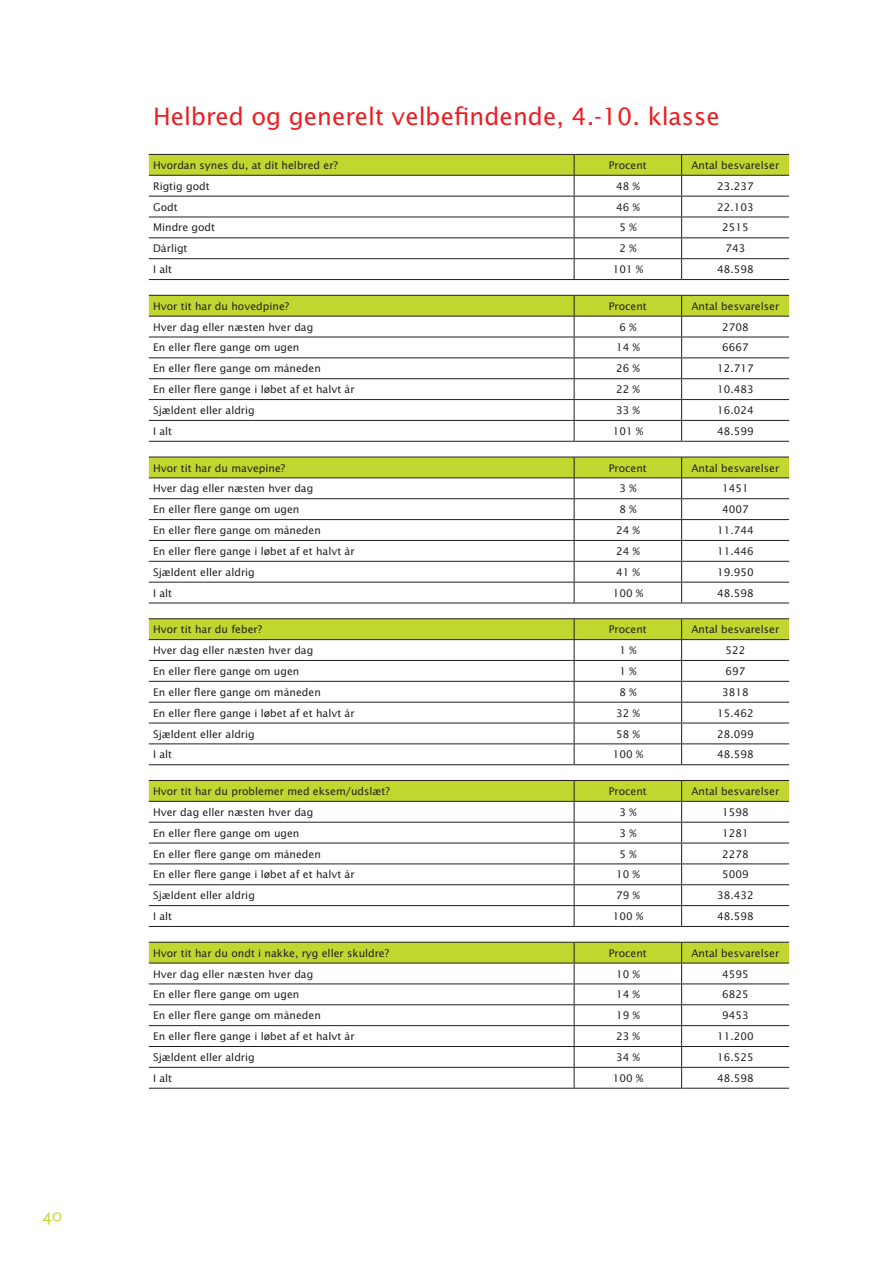
<style>
.page{position:relative;width:893px;height:1263px;background:#fff}
.page>*{position:absolute;margin:0;border:0;box-sizing:border-box;transform-origin:0 0}
.t1{font:24px "Lucida Sans Std";color:#ee1d23}
.t2{font:18px "Scala Sans";color:#c1d72f}
.t3{font:10.5px "Lucida Sans Std";color:#231f20}
</style>
<div class="page">
<hr style="left:149px;top:279px;width:425px;height:1px;background:#231f20">
<hr style="left:574px;top:279px;width:108px;height:1px;background:#231f20">
<svg style="left:149px;top:154px;width:640px;height:125px"></svg>
<hr style="left:682px;top:279px;width:107px;height:1px;background:#231f20">
<hr style="left:574px;top:441px;width:108px;height:1px;background:#231f20">
<hr style="left:682px;top:441px;width:107px;height:1px;background:#231f20">
<svg style="left:149px;top:295px;width:640px;height:146px"></svg>
<hr style="left:149px;top:441px;width:425px;height:1px;background:#231f20">
<hr style="left:574px;top:603px;width:108px;height:1px;background:#231f20">
<hr style="left:682px;top:603px;width:107px;height:1px;background:#231f20">
<svg style="left:149px;top:457px;width:640px;height:146px"></svg>
<hr style="left:149px;top:603px;width:425px;height:1px;background:#231f20">
<hr style="left:574px;top:618px;width:108px;height:1px;background:#231f20">
<hr style="left:574px;top:764px;width:108px;height:1px;background:#231f20">
<hr style="left:682px;top:618px;width:107px;height:1px;background:#231f20">
<hr style="left:682px;top:764px;width:107px;height:1px;background:#231f20">
<hr style="left:149px;top:618px;width:425px;height:1px;background:#231f20">
<svg style="left:149px;top:619px;width:640px;height:145px"></svg>
<hr style="left:149px;top:764px;width:425px;height:1px;background:#231f20">
<hr style="left:574px;top:926px;width:108px;height:1px;background:#231f20">
<hr style="left:682px;top:926px;width:107px;height:1px;background:#231f20">
<svg style="left:149px;top:780px;width:640px;height:146px"></svg>
<hr style="left:149px;top:926px;width:425px;height:1px;background:#231f20">
<hr style="left:149px;top:1088px;width:425px;height:1px;background:#231f20">
<hr style="left:574px;top:1088px;width:108px;height:1px;background:#231f20">
<svg style="left:149px;top:942px;width:640px;height:146px"></svg>
<hr style="left:682px;top:1088px;width:107px;height:1px;background:#231f20">
<h2 class="t2" style="left:43px;top:1205px;width:21px">40</h2>
<h1 class="t1" style="left:153px;top:103px;width:568px">Helbred og generelt velbefindende, 4.-10. klasse</h1>
<p class="t3" style="left:153px;top:159px;width:186px">Hvordan synes du, at dit helbred er?</p>
<p class="t3" style="left:609px;top:159px;width:40px">Procent</p>
<p class="t3" style="left:691px;top:159px;width:89px">Antal besvarelser</p>
<p class="t3" style="left:153px;top:180px;width:58px">Rigtig godt</p>
<p class="t3" style="left:616px;top:180px;width:25px">48 %</p>
<p class="t3" style="left:717px;top:180px;width:38px">23.237</p>
<p class="t3" style="left:153px;top:201px;width:26px">Godt</p>
<p class="t3" style="left:616px;top:201px;width:25px">46 %</p>
<p class="t3" style="left:717px;top:201px;width:38px">22.103</p>
<p class="t3" style="left:153px;top:222px;width:63px">Mindre godt</p>
<p class="t3" style="left:619px;top:222px;width:18px">5 %</p>
<p class="t3" style="left:722px;top:222px;width:28px">2515</p>
<p class="t3" style="left:153px;top:242px;width:36px">Dårligt</p>
<p class="t3" style="left:619px;top:242px;width:18px">2 %</p>
<p class="t3" style="left:725px;top:242px;width:21px">743</p>
<p class="t3" style="left:153px;top:263px;width:21px">I alt</p>
<p class="t3" style="left:613px;top:263px;width:32px">101 %</p>
<p class="t3" style="left:717px;top:263px;width:38px">48.598</p>
<p class="t3" style="left:153px;top:300px;width:138px">Hvor tit har du hovedpine?</p>
<p class="t3" style="left:609px;top:300px;width:40px">Procent</p>
<p class="t3" style="left:691px;top:300px;width:89px">Antal besvarelser</p>
<p class="t3" style="left:153px;top:321px;width:162px">Hver dag eller næsten hver dag</p>
<p class="t3" style="left:619px;top:321px;width:18px">6 %</p>
<p class="t3" style="left:722px;top:321px;width:28px">2708</p>
<p class="t3" style="left:153px;top:342px;width:148px">En eller flere gange om ugen</p>
<p class="t3" style="left:616px;top:342px;width:25px">14 %</p>
<p class="t3" style="left:722px;top:342px;width:28px">6667</p>
<p class="t3" style="left:153px;top:362px;width:169px">En eller flere gange om måneden</p>
<p class="t3" style="left:616px;top:362px;width:25px">26 %</p>
<p class="t3" style="left:717px;top:362px;width:38px">12.717</p>
<p class="t3" style="left:153px;top:383px;width:203px">En eller flere gange i løbet af et halvt år</p>
<p class="t3" style="left:616px;top:383px;width:25px">22 %</p>
<p class="t3" style="left:717px;top:383px;width:38px">10.483</p>
<p class="t3" style="left:153px;top:404px;width:103px">Sjældent eller aldrig</p>
<p class="t3" style="left:616px;top:404px;width:25px">33 %</p>
<p class="t3" style="left:717px;top:404px;width:38px">16.024</p>
<p class="t3" style="left:153px;top:425px;width:21px">I alt</p>
<p class="t3" style="left:613px;top:425px;width:32px">101 %</p>
<p class="t3" style="left:717px;top:425px;width:38px">48.599</p>
<p class="t3" style="left:153px;top:462px;width:134px">Hvor tit har du mavepine?</p>
<p class="t3" style="left:609px;top:462px;width:40px">Procent</p>
<p class="t3" style="left:691px;top:462px;width:89px">Antal besvarelser</p>
<p class="t3" style="left:153px;top:482px;width:162px">Hver dag eller næsten hver dag</p>
<p class="t3" style="left:619px;top:482px;width:18px">3 %</p>
<p class="t3" style="left:722px;top:482px;width:28px">1451</p>
<p class="t3" style="left:153px;top:503px;width:148px">En eller flere gange om ugen</p>
<p class="t3" style="left:619px;top:503px;width:18px">8 %</p>
<p class="t3" style="left:722px;top:503px;width:28px">4007</p>
<p class="t3" style="left:153px;top:524px;width:169px">En eller flere gange om måneden</p>
<p class="t3" style="left:616px;top:524px;width:25px">24 %</p>
<p class="t3" style="left:717px;top:524px;width:38px">11.744</p>
<p class="t3" style="left:153px;top:545px;width:203px">En eller flere gange i løbet af et halvt år</p>
<p class="t3" style="left:616px;top:545px;width:25px">24 %</p>
<p class="t3" style="left:717px;top:545px;width:38px">11.446</p>
<p class="t3" style="left:153px;top:566px;width:103px">Sjældent eller aldrig</p>
<p class="t3" style="left:616px;top:566px;width:25px">41 %</p>
<p class="t3" style="left:717px;top:566px;width:38px">19.950</p>
<p class="t3" style="left:153px;top:587px;width:21px">I alt</p>
<p class="t3" style="left:613px;top:587px;width:32px">100 %</p>
<p class="t3" style="left:717px;top:587px;width:38px">48.598</p>
<p class="t3" style="left:153px;top:623px;width:111px">Hvor tit har du feber?</p>
<p class="t3" style="left:609px;top:623px;width:40px">Procent</p>
<p class="t3" style="left:691px;top:623px;width:89px">Antal besvarelser</p>
<p class="t3" style="left:153px;top:644px;width:162px">Hver dag eller næsten hver dag</p>
<p class="t3" style="left:619px;top:644px;width:18px">1 %</p>
<p class="t3" style="left:725px;top:644px;width:21px">522</p>
<p class="t3" style="left:153px;top:665px;width:148px">En eller flere gange om ugen</p>
<p class="t3" style="left:619px;top:665px;width:18px">1 %</p>
<p class="t3" style="left:725px;top:665px;width:21px">697</p>
<p class="t3" style="left:153px;top:686px;width:169px">En eller flere gange om måneden</p>
<p class="t3" style="left:619px;top:686px;width:18px">8 %</p>
<p class="t3" style="left:722px;top:686px;width:28px">3818</p>
<p class="t3" style="left:153px;top:707px;width:203px">En eller flere gange i løbet af et halvt år</p>
<p class="t3" style="left:616px;top:707px;width:25px">32 %</p>
<p class="t3" style="left:717px;top:707px;width:38px">15.462</p>
<p class="t3" style="left:153px;top:728px;width:103px">Sjældent eller aldrig</p>
<p class="t3" style="left:616px;top:728px;width:25px">58 %</p>
<p class="t3" style="left:717px;top:728px;width:38px">28.099</p>
<p class="t3" style="left:153px;top:748px;width:21px">I alt</p>
<p class="t3" style="left:613px;top:748px;width:32px">100 %</p>
<p class="t3" style="left:717px;top:748px;width:38px">48.598</p>
<p class="t3" style="left:153px;top:785px;width:238px">Hvor tit har du problemer med eksem/udslæt?</p>
<p class="t3" style="left:609px;top:785px;width:40px">Procent</p>
<p class="t3" style="left:691px;top:785px;width:89px">Antal besvarelser</p>
<p class="t3" style="left:153px;top:806px;width:162px">Hver dag eller næsten hver dag</p>
<p class="t3" style="left:619px;top:806px;width:18px">3 %</p>
<p class="t3" style="left:722px;top:806px;width:28px">1598</p>
<p class="t3" style="left:153px;top:827px;width:148px">En eller flere gange om ugen</p>
<p class="t3" style="left:619px;top:827px;width:18px">3 %</p>
<p class="t3" style="left:722px;top:827px;width:28px">1281</p>
<p class="t3" style="left:153px;top:848px;width:169px">En eller flere gange om måneden</p>
<p class="t3" style="left:619px;top:848px;width:18px">5 %</p>
<p class="t3" style="left:722px;top:848px;width:28px">2278</p>
<p class="t3" style="left:153px;top:868px;width:203px">En eller flere gange i løbet af et halvt år</p>
<p class="t3" style="left:616px;top:868px;width:25px">10 %</p>
<p class="t3" style="left:722px;top:868px;width:28px">5009</p>
<p class="t3" style="left:153px;top:889px;width:103px">Sjældent eller aldrig</p>
<p class="t3" style="left:616px;top:889px;width:25px">79 %</p>
<p class="t3" style="left:717px;top:889px;width:38px">38.432</p>
<p class="t3" style="left:153px;top:910px;width:21px">I alt</p>
<p class="t3" style="left:613px;top:910px;width:32px">100 %</p>
<p class="t3" style="left:717px;top:910px;width:38px">48.598</p>
<p class="t3" style="left:153px;top:947px;width:238px">Hvor tit har du ondt i nakke, ryg eller skuldre?</p>
<p class="t3" style="left:609px;top:947px;width:40px">Procent</p>
<p class="t3" style="left:691px;top:947px;width:89px">Antal besvarelser</p>
<p class="t3" style="left:153px;top:968px;width:162px">Hver dag eller næsten hver dag</p>
<p class="t3" style="left:616px;top:968px;width:25px">10 %</p>
<p class="t3" style="left:722px;top:968px;width:28px">4595</p>
<p class="t3" style="left:153px;top:988px;width:148px">En eller flere gange om ugen</p>
<p class="t3" style="left:616px;top:988px;width:25px">14 %</p>
<p class="t3" style="left:722px;top:988px;width:28px">6825</p>
<p class="t3" style="left:153px;top:1009px;width:169px">En eller flere gange om måneden</p>
<p class="t3" style="left:616px;top:1009px;width:25px">19 %</p>
<p class="t3" style="left:722px;top:1009px;width:28px">9453</p>
<p class="t3" style="left:153px;top:1030px;width:203px">En eller flere gange i løbet af et halvt år</p>
<p class="t3" style="left:616px;top:1030px;width:25px">23 %</p>
<p class="t3" style="left:717px;top:1030px;width:38px">11.200</p>
<p class="t3" style="left:153px;top:1051px;width:103px">Sjældent eller aldrig</p>
<p class="t3" style="left:616px;top:1051px;width:25px">34 %</p>
<p class="t3" style="left:717px;top:1051px;width:38px">16.525</p>
<p class="t3" style="left:153px;top:1072px;width:21px">I alt</p>
<p class="t3" style="left:613px;top:1072px;width:32px">100 %</p>
<p class="t3" style="left:717px;top:1072px;width:38px">48.598</p>
</div>
